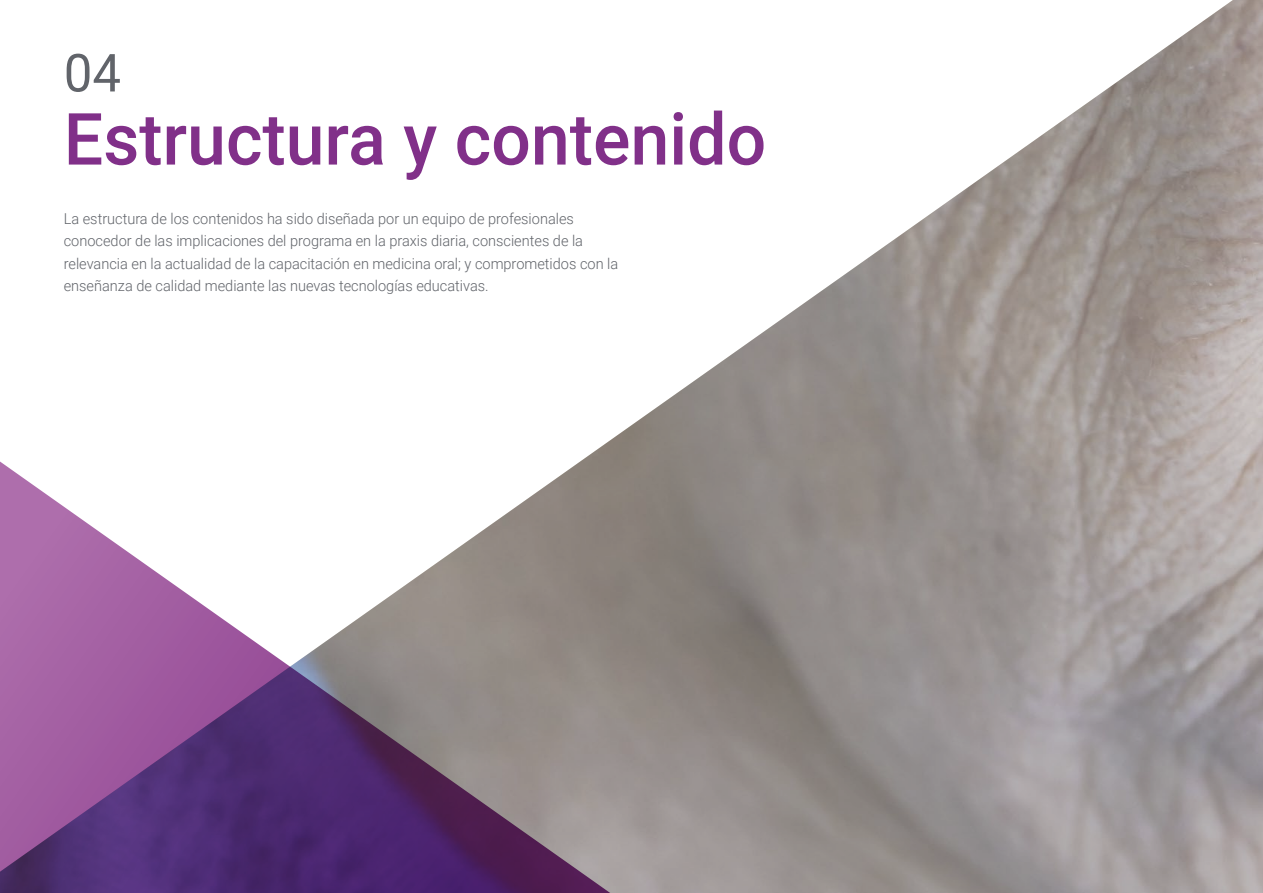
<style>
.page{position:relative;width:1263px;height:893px;background:#fff}
.page>*{position:absolute;margin:0;border:0;box-sizing:border-box;transform-origin:0 0}
.t1{font:500 72px "Roboto";color:#813089}
.t2{font:52.5px "Roboto";color:#61646a}
.t3{font:300 15px/22.5px "Roboto";color:#61646a}
</style>
<div class="page">
<img style="left:602px;top:0;width:661px;height:893px">
<svg style="left:0;top:446px;width:640px;height:447px"></svg>
<h2 class="t2" style="left:64px;top:36px;width:59px">04</h2>
<h1 class="t1" style="left:64px;top:89px;width:704px">Estructura y contenido</h1>
<p class="t3" style="left:64px;top:207px;width:556px">La estructura de los contenidos ha sido diseñada por un equipo de profesionales conocedor de las implicaciones del programa en la praxis diaria, conscientes de la relevancia en la actualidad de la capacitación en medicina oral; y comprometidos con la enseñanza de calidad mediante las nuevas tecnologías educativas.</p>
</div>
